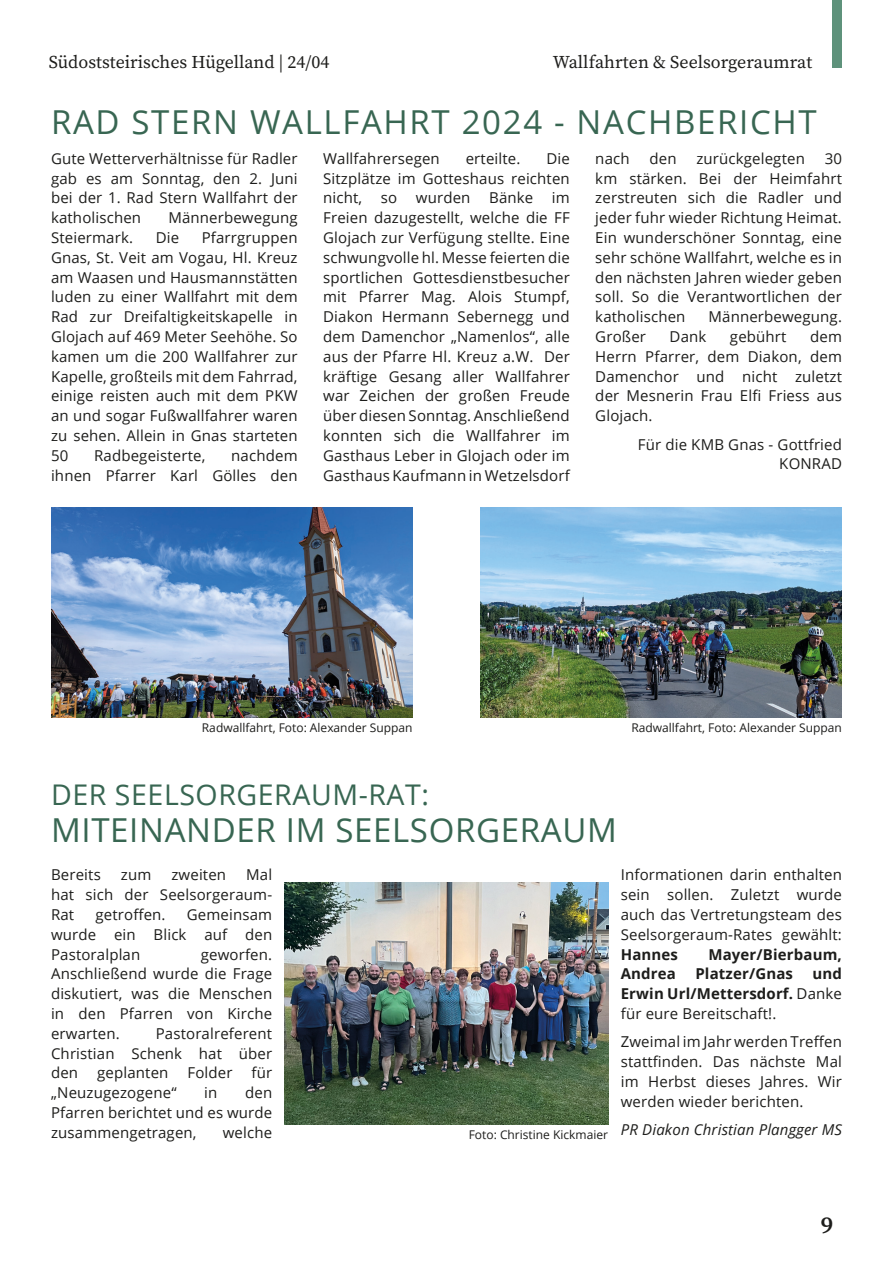
<style>
.page{position:relative;width:893px;height:1263px;background:#fff}
.page>*{position:absolute;margin:0;border:0;box-sizing:border-box;transform-origin:0 0}
.Überschrift{font:33px "Open Sans";letter-spacing:.05em;color:#386652}
.Überschrift-2{font:33px "Open Sans";letter-spacing:.02em;color:#386652}
.Überschrift-3{font:28.5px "Open Sans";letter-spacing:.02em;color:#386652}
.t1{font:24px "Source Serif Variable";color:#1d1d1b}
.t2{font:18px "Source Serif Variable";color:#1d1d1b}
.Seitentext{font:15px/19.8px "Open Sans";letter-spacing:.01em;color:#1d1d1b;text-align:justify}
.Seitentext-2{font:700 15px "Open Sans";letter-spacing:.01em;color:#1d1d1b}
.Seitentext-3{font:italic 15px "Open Sans";letter-spacing:.01em;color:#1d1d1b}
.Bildunterschriften{font:12px "Open Sans";color:#1d1d1b}
.s1{font-weight:700}
</style>
<div class="page">
<div style="left:833px;top:0;width:9px;height:68px;background:#5e927b"></div>
<img style="left:51px;top:507px;width:361px;height:211px">
<img style="left:480px;top:507px;width:362px;height:211px">
<img style="left:285px;top:883px;width:323px;height:242px">
<p class="t2" style="left:49px;top:50px;width:282px">Südoststeirisches Hügelland | 24/04</p>
<p class="t2" style="left:553px;top:50px;width:261px">Wallfahrten &amp; Seelsorgeraumrat</p>
<p class="Überschrift" style="left:51px;top:99px;width:767px">RAD STERN WALLFAHRT 2024 - NACHBERICHT</p>
<p class="Seitentext" style="left:51px;top:148px;width:248px">Gute Wetterverhältnisse für Radler gab es am Sonntag, den 2. Juni bei der 1. Rad Stern Wallfahrt der katholischen</p>
<p class="Seitentext" style="left:168px;top:207px;width:131px">Männerbewegung</p>
<p class="Seitentext" style="left:51px;top:227px;width:248px;text-indent:151px">Pfarrgruppen Gnas, St. Veit am Vogau, Hl. Kreuz am Waasen und Hausmannstätten luden zu einer Wallfahrt mit dem Rad zur Dreifaltigkeitskapelle in Glojach auf 469 Meter Seehöhe. So kamen um die 200 Wallfahrer zur Kapelle, großteils mit dem Fahrrad, einige reisten auch mit dem PKW an und sogar Fußwallfahrer waren zu sehen. Allein in Gnas starteten 50</p>
<p class="Seitentext" style="left:51px;top:227px;width:84px">Steiermark.</p>
<p class="Seitentext" style="left:156px;top:227px;width:25px">Die</p>
<p class="Seitentext" style="left:51px;top:445px;width:248px;text-align:right">nachdem<br>ihnen Pfarrer Karl Gölles den</p>
<p class="Seitentext" style="left:94px;top:445px;width:113px">Radbegeisterte,</p>
<p class="Seitentext" style="left:323px;top:148px;width:118px">Wallfahrersegen</p>
<p class="Seitentext" style="left:466px;top:148px;width:56px">erteilte.</p>
<p class="Seitentext" style="left:323px;top:148px;width:248px;text-indent:223px">Die Sitzplätze im Gotteshaus reichten nicht, so wurden Bänke im Freien dazugestellt, welche die FF Glojach zur Verfügung stellte. Eine schwungvolle hl. Messe feierten die sportlichen Gottesdienstbesucher mit Pfarrer Mag. Alois Stumpf, Diakon Hermann Sebernegg und dem Damenchor „Namenlos“, alle aus der Pfarre Hl. Kreuz a.W. Der kräftige Gesang aller Wallfahrer war Zeichen der großen Freude über diesen Sonntag. Anschließend konnten sich die Wallfahrer im Gasthaus Leber in Glojach oder im Gasthaus Kaufmann in Wetzelsdorf</p>
<p class="Seitentext" style="left:595px;top:148px;width:36px">nach</p>
<p class="Seitentext" style="left:649px;top:148px;width:29px">den</p>
<p class="Seitentext" style="left:696px;top:148px;width:110px">zurückgelegten</p>
<p class="Seitentext" style="left:595px;top:148px;width:248px;text-indent:229px">30 km stärken. Bei der Heimfahrt zerstreuten sich die Radler und jeder fuhr wieder Richtung Heimat.<br>Ein wunderschöner Sonntag, eine sehr schöne Wallfahrt, welche es in den nächsten Jahren wieder geben soll. So die Verantwortlichen der katholischen</p>
<p class="Seitentext" style="left:708px;top:306px;width:135px">Männerbewegung.</p>
<p class="Seitentext" style="left:595px;top:326px;width:52px">Großer</p>
<p class="Seitentext" style="left:670px;top:326px;width:38px">Dank</p>
<p class="Seitentext" style="left:730px;top:326px;width:58px">gebührt</p>
<p class="Seitentext" style="left:595px;top:326px;width:248px;text-indent:215px">dem Herrn Pfarrer, dem Diakon, dem Damenchor und nicht zuletzt der Mesnerin Frau Elfi Friess aus Glojach.</p>
<p class="Seitentext" style="left:638px;top:434px;width:206px;text-align:right">Für die KMB Gnas - Gottfried<br>KONRAD</p>
<p class="Bildunterschriften" style="left:202px;top:720px;width:212px">Radwallfahrt, Foto: Alexander Suppan</p>
<p class="Bildunterschriften" style="left:631px;top:720px;width:212px">Radwallfahrt, Foto: Alexander Suppan</p>
<p class="Überschrift-3" style="left:51px;top:775px;width:380px">DER SEELSORGERAUM-RAT:</p>
<p class="Überschrift-2" style="left:51px;top:807px;width:567px">MITEINANDER IM SEELSORGERAUM</p>
<p class="Seitentext" style="left:51px;top:864px;width:223px;text-indent:195px">Mal hat sich der Seelsorgeraum-Rat</p>
<p class="Seitentext" style="left:51px;top:864px;width:51px">Bereits</p>
<p class="Seitentext" style="left:121px;top:864px;width:32px">zum</p>
<p class="Seitentext" style="left:171px;top:864px;width:56px">zweiten</p>
<p class="Seitentext" style="left:95px;top:904px;width:72px">getroffen.</p>
<p class="Seitentext" style="left:51px;top:904px;width:223px;text-indent:136px">Gemeinsam wurde ein Blick auf den Pastoralplan</p>
<p class="Seitentext" style="left:51px;top:944px;width:223px;text-indent:150px">geworfen.<br>Anschließend wurde die Frage diskutiert, was die Menschen in den Pfarren von Kirche erwarten.</p>
<p class="Seitentext" style="left:51px;top:1023px;width:223px;text-indent:105px">Pastoralreferent Christian Schenk hat über den</p>
<p class="Seitentext" style="left:97px;top:1062px;width:73px">geplanten</p>
<p class="Seitentext" style="left:187px;top:1062px;width:47px">Folder</p>
<p class="Seitentext" style="left:251px;top:1062px;width:22px">für</p>
<p class="Seitentext" style="left:51px;top:1082px;width:127px">„Neuzugezogene“</p>
<p class="Seitentext" style="left:204px;top:1082px;width:15px">in</p>
<p class="Seitentext" style="left:51px;top:1082px;width:223px;text-indent:194px">den Pfarren berichtet und es wurde zusammengetragen,</p>
<p class="Seitentext" style="left:223px;top:1122px;width:51px">welche</p>
<p class="Bildunterschriften" style="left:469px;top:1126px;width:141px">Foto: Christine Kickmaier</p>
<p class="Seitentext" style="left:621px;top:864px;width:223px">Informationen darin enthalten sein sollen. Zuletzt wurde auch das Vertretungsteam des Seelsorgeraum-Rates gewählt:<br><span class="s1">Hannes</span></p>
<p class="Seitentext-2" style="left:708px;top:943px;width:135px">Mayer/Bierbaum,</p>
<p class="Seitentext-2" style="left:621px;top:963px;width:57px">Andrea</p>
<p class="Seitentext-2" style="left:695px;top:963px;width:99px">Platzer/Gnas</p>
<p class="Seitentext" style="left:621px;top:963px;width:223px;text-indent:192px"><span class="s1">und Erwin Url/Mettersdorf.</span> Danke für eure Bereitschaft!.</p>
<p class="Seitentext" style="left:621px;top:1031px;width:223px">Zweimal im Jahr werden Treffen stattfinden. Das nächste Mal im Herbst dieses Jahres. Wir werden wieder berichten.</p>
<p class="Seitentext-3" style="left:621px;top:1119px;width:223px">PR Diakon Christian Plangger MS</p>
<h3 class="t1" style="left:821px;top:1209px;width:14px">9</h3>
</div>
